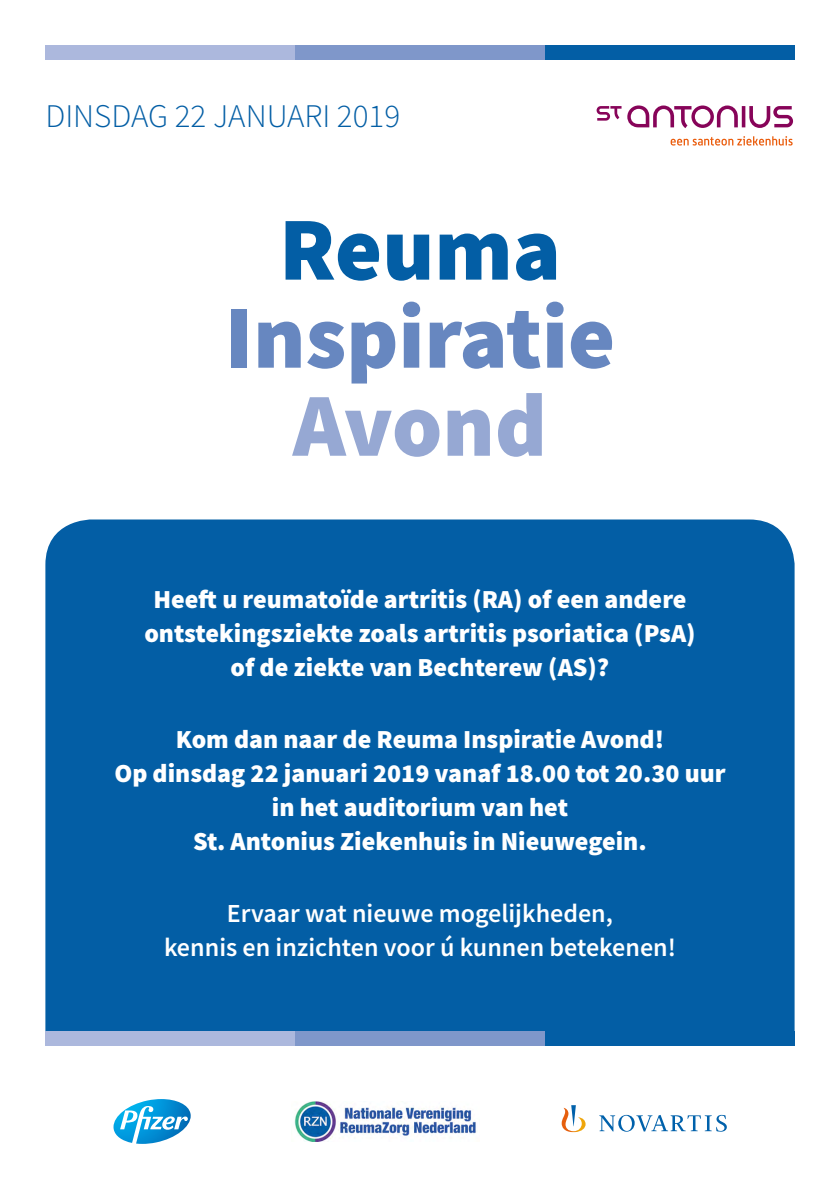
<style>
.page{position:relative;width:840px;height:1191px;background:#fff}
.page>*{position:absolute;margin:0;border:0;box-sizing:border-box;transform-origin:0 0}
.t1{font:900 90px "Source Sans Pro";color:#6787c0}
.t2{font:900 90px "Source Sans Pro";color:#035ea5}
.t3{font:900 90px "Source Sans Pro";letter-spacing:-.005em;color:#96a8d3}
.t4{font:300 33px "Source Sans Pro";color:#035ea5}
.t5{font:900 26px/34px "Source Sans Pro";color:#fff;text-align:center}
.t6{font:600 26px/34px "Source Sans Pro";color:#fff;text-align:center}
</style>
<div class="page">
<div style="left:45px;top:519px;width:749px;height:512px;background:#035ea5"></div>
<div style="left:45px;top:1031px;width:250px;height:15px;background:#acb8dd"></div>
<div style="left:295px;top:1031px;width:249px;height:15px;background:#7f97ca"></div>
<div style="left:544px;top:1031px;width:250px;height:15px;background:#035ea5"></div>
<div style="left:45px;top:45px;width:250px;height:15px;background:#acb8dd"></div>
<div style="left:295px;top:45px;width:249px;height:15px;background:#7f97ca"></div>
<div style="left:544px;top:45px;width:250px;height:15px;background:#035ea5"></div>
<svg style="left:113px;top:1099px;width:77px;height:44px"></svg>
<svg style="left:561px;top:1105px;width:165px;height:27px"></svg>
<img style="left:294px;top:1101px;width:182px;height:40px">
<svg style="left:670px;top:136px;width:122px;height:10px"></svg>
<svg style="left:741px;top:106px;width:4px;height:21px"></svg>
<svg style="left:749px;top:106px;width:43px;height:22px"></svg>
<svg style="left:627px;top:105px;width:110px;height:23px"></svg>
<svg style="left:596px;top:106px;width:25px;height:15px"></svg>
<p class="t4" style="left:45px;top:95px;width:356px">DINSDAG 22 JANUARI 2019</p>
<h1 class="t2" style="left:279px;top:187px;width:283px">Reuma</h1>
<h1 class="t1" style="left:224px;top:275px;width:392px">Inspiratie</h1>
<h1 class="t3" style="left:293px;top:363px;width:255px">Avond</h1>
<p class="t5" style="left:144px;top:581px;width:552px">Heeft u reumatoïde artritis (RA) of een andere ontstekingsziekte zoals artritis psoriatica (PsA) of de ziekte van Bechterew (AS)?</p>
<p class="t5" style="left:114px;top:721px;width:612px">Kom dan naar de Reuma Inspiratie Avond!<br>Op dinsdag 22 januari 2019 vanaf 18.00 tot 20.30 uur in het auditorium van het<br>St. Antonius Ziekenhuis in Nieuwegein.</p>
<p class="t6" style="left:164px;top:896px;width:513px">Ervaar wat nieuwe mogelijkheden,<br>kennis en inzichten voor ú kunnen betekenen!</p>
</div>
